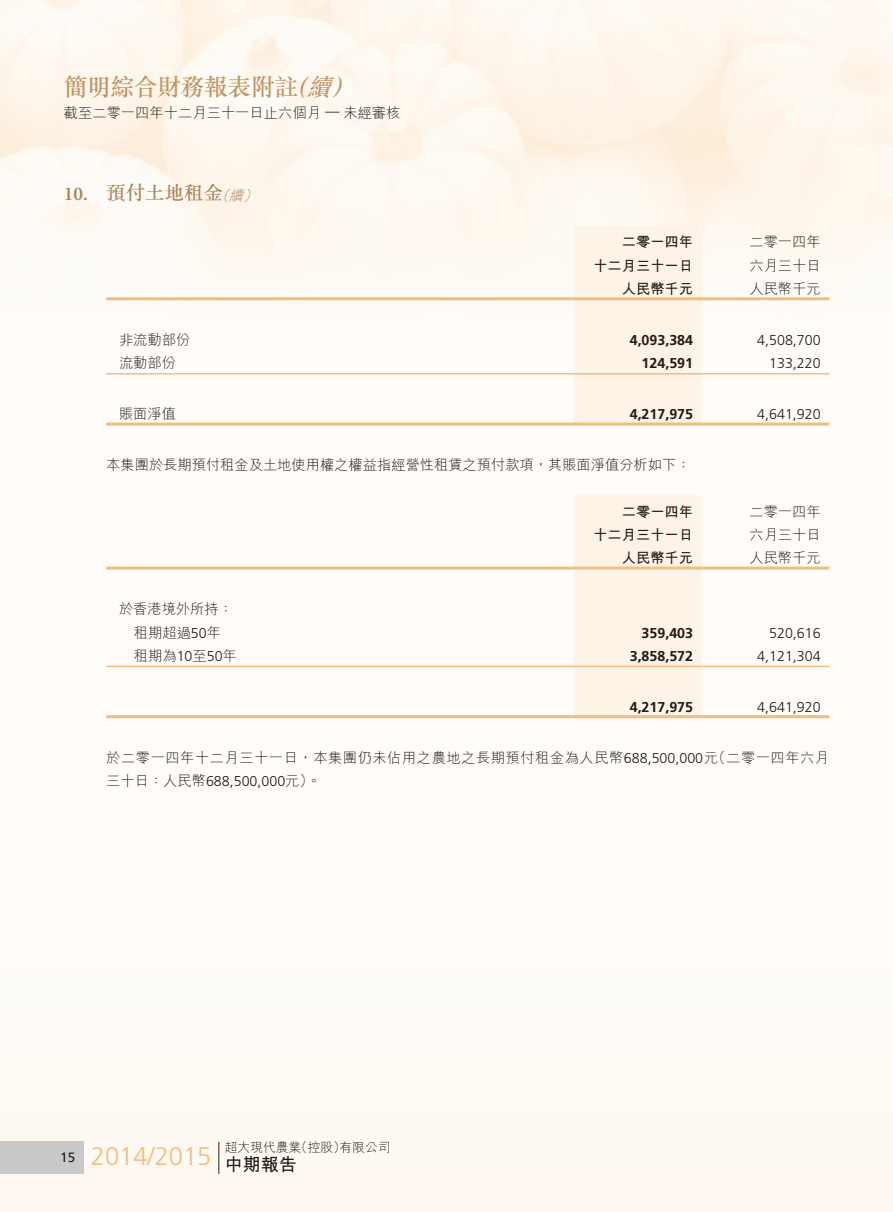
<style>
.page{position:relative;width:893px;height:1212px;background:#fff}
.page>*{position:absolute;margin:0;border:0;box-sizing:border-box;transform-origin:0 0}
.t1{font:300 25.5px "Frutiger LT Std";color:#f3bd7b}
.t2{font:24px "M Sung HK Medium E Ten B5 H";letter-spacing:-.025em;color:#c09562}
.t3{font:19.5px "M Sung HK Medium E Ten B5 H";color:#ac8557}
.t4{font:18px "M Hei HK Bold E Ten B5 H";color:#231916}
.t5{font:14.25px/23.2px "M Hei HK Light E Ten B5 H";color:#231916}
.t6{font:300 14.25px "Frutiger LT Std";color:#231916}
.t7{font:14.25px "M Hei HK Light E Ten B5 H";letter-spacing:.04em;color:#231916}
.t8{font:700 14.25px "Frutiger LT Std";color:#231916}
.t9{font:14.25px/23.2px "M Hei HK Bold E Ten B5 H";color:#231916;text-align:right}
.t10{font:12.75px "M Hei HK Light E Ten B5 H";color:#231916}
.s1{font-style:italic}
.s2{font-family:"Frutiger LT Std";font-weight:300}
.s3{font-family:"Minion Pro";font-weight:600}
.s4{font-family:"M Hei HK Light E Ten B5 H";font-style:italic;font-size:14.25px}
.s5{font-family:"M Hei HK Light E Ten B5 H";font-weight:400}
.s6{font-weight:400;font-size:13.5px;color:#231916}
</style>
<div class="page">
<img style="left:0;top:0;width:893px;height:1212px">
<hr style="left:219px;top:1142px;width:1px;height:32px;background:#231916">
<div style="left:0;top:1141px;width:84px;height:33px;background:#c9c9ca"></div>
<div style="left:574px;top:226px;width:128px;height:197px;background:#fdf3e7"></div>
<hr style="left:106px;top:297px;width:468px;height:3px;background:#f3bd7b">
<hr style="left:574px;top:297px;width:128px;height:3px;background:#f3bd7b">
<hr style="left:702px;top:297px;width:127px;height:3px;background:#f3bd7b">
<hr style="left:106px;top:373px;width:468px;height:2px;background:#f3bd7b">
<hr style="left:574px;top:373px;width:128px;height:2px;background:#f3bd7b">
<hr style="left:702px;top:373px;width:127px;height:2px;background:#f3bd7b">
<hr style="left:106px;top:423px;width:468px;height:3px;background:#f3bd7b">
<hr style="left:574px;top:423px;width:128px;height:3px;background:#f3bd7b">
<hr style="left:702px;top:423px;width:127px;height:3px;background:#f3bd7b">
<div style="left:574px;top:495px;width:128px;height:220px;background:#fdf3e7"></div>
<hr style="left:106px;top:567px;width:468px;height:3px;background:#f3bd7b">
<hr style="left:574px;top:567px;width:128px;height:3px;background:#f3bd7b">
<hr style="left:702px;top:567px;width:127px;height:3px;background:#f3bd7b">
<hr style="left:106px;top:666px;width:468px;height:1px;background:#f3bd7b">
<hr style="left:574px;top:666px;width:128px;height:1px;background:#f3bd7b">
<hr style="left:702px;top:666px;width:127px;height:1px;background:#f3bd7b">
<hr style="left:106px;top:715px;width:468px;height:3px;background:#f3bd7b">
<hr style="left:574px;top:715px;width:128px;height:3px;background:#f3bd7b">
<hr style="left:702px;top:715px;width:127px;height:3px;background:#f3bd7b">
<h2 class="t2" style="left:64px;top:78px;width:298px">簡明綜合財務報表附註<span class="s1">（續）</span></h2>
<p class="t5" style="left:64px;top:103px;width:338px">截至二零一四年十二月三十一日止六個月 <span class="s2">—</span> 未經審核</p>
<h3 class="t3" style="left:64px;top:186px;width:199px"><span class="s3">10.</span> 預付土地租金<span class="s4">（續）</span></h3>
<p class="t9" style="left:593px;top:232px;width:101px">二零一四年<br>十二月三十一日</p>
<p class="t5" style="left:749px;top:232px;width:73px">二零一四年六月三十日</p>
<p class="t9" style="left:622px;top:279px;width:73px">人民幣千元</p>
<p class="t5" style="left:749px;top:279px;width:73px">人民幣千元</p>
<p class="t5" style="left:119px;top:330px;width:73px">非流動部份</p>
<p class="t8" style="left:630px;top:333px;width:65px">4,093,384</p>
<p class="t6" style="left:757px;top:333px;width:65px">4,508,700</p>
<p class="t5" style="left:119px;top:353px;width:58px">流動部份</p>
<p class="t8" style="left:642px;top:356px;width:53px">124,591</p>
<p class="t6" style="left:769px;top:356px;width:53px">133,220</p>
<p class="t5" style="left:119px;top:404px;width:58px">賬面淨值</p>
<p class="t8" style="left:630px;top:407px;width:65px">4,217,975</p>
<p class="t6" style="left:757px;top:407px;width:65px">4,641,920</p>
<p class="t5" style="left:106px;top:455px;width:586px">本集團於長期預付租金及土地使用權之權益指經營性租賃之預付款項，其賬面淨值分析如下：</p>
<p class="t9" style="left:593px;top:502px;width:101px">二零一四年<br>十二月三十一日</p>
<p class="t5" style="left:749px;top:502px;width:73px">二零一四年六月三十日</p>
<p class="t9" style="left:622px;top:548px;width:73px">人民幣千元</p>
<p class="t5" style="left:749px;top:548px;width:73px">人民幣千元</p>
<p class="t5" style="left:119px;top:599px;width:115px;text-align:center">於香港境外所持：租期超過<span class="s2">50</span>年</p>
<p class="t8" style="left:642px;top:626px;width:53px">359,403</p>
<p class="t6" style="left:769px;top:626px;width:53px">520,616</p>
<p class="t5" style="left:134px;top:646px;width:104px">租期為<span class="s2">10</span>至<span class="s2">50</span>年</p>
<p class="t8" style="left:630px;top:649px;width:65px">3,858,572</p>
<p class="t6" style="left:757px;top:649px;width:65px">4,121,304</p>
<p class="t8" style="left:630px;top:700px;width:65px">4,217,975</p>
<p class="t6" style="left:757px;top:700px;width:65px">4,641,920</p>
<p class="t7" style="left:106px;top:752px;width:724px">於二零一四年十二月三十一日，本集團仍未佔用之農地之長期預付租金為人民幣<span class="s2">688,500,000</span>元（二零一四年六月</p>
<p class="t6" style="left:106px;top:774px;width:216px"><span class="s5">三十日：人民幣</span>688,500,000<span class="s5">元）。</span></p>
<h1 class="t1" style="left:60px;top:1144px;width:153px"><span class="s6">15</span> 2014/2015</h1>
<p class="t10" style="left:225px;top:1142px;width:167px">超大現代農業（控股）有限公司</p>
<p class="t4" style="left:225px;top:1158px;width:74px">中期報告</p>
</div>
